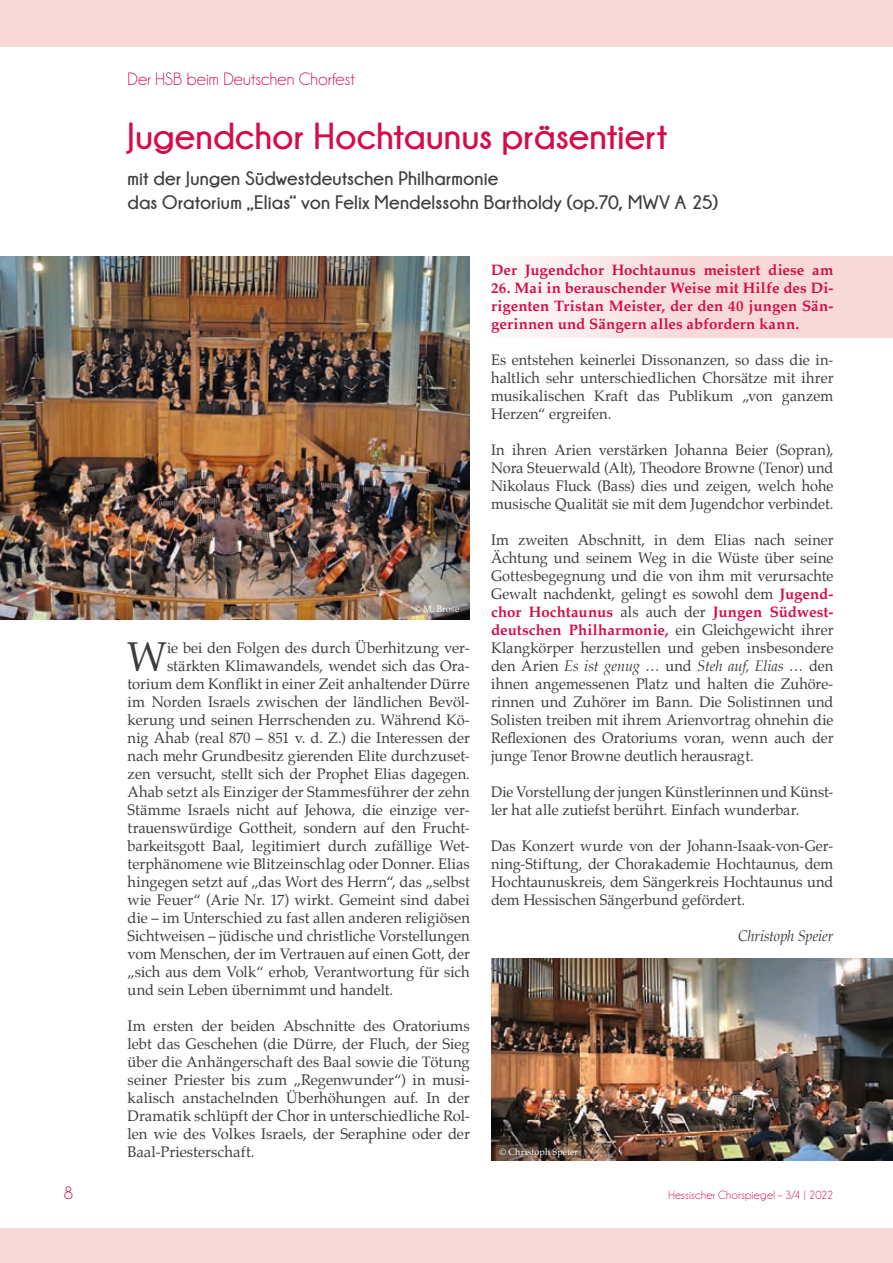
<style>
.page{position:relative;width:893px;height:1263px;background:#fff}
.page>*{position:absolute;margin:0;border:0;box-sizing:border-box;transform-origin:0 0}
.t1{font:40.8px "Palatino";color:#3d3d3c}
.t2{font:700 37.5px "Champagne&Limousines";letter-spacing:.005em;color:#d50c49}
.t3{font:700 19.5px/24px "Champagne&Limousines";letter-spacing:.005em;color:#3d3d3c}
.t4{font:18px "Champagne&Limousines";letter-spacing:.005em;color:#d50c49}
.t5{font:15px/18px "Palatino";color:#3d3d3c;text-align:justify}
.t6{font:700 15px/18px "Palatino";letter-spacing:.01em;color:#d50c49;text-align:justify}
.t7{font:italic 15px "Palatino";letter-spacing:-.005em;color:#3d3d3c;scale:.96 1}
.t8{font:12px "Champagne&Limousines";letter-spacing:.02em;color:#d50c49}
.t9{font:9px "Palatino";letter-spacing:.02em;color:#fff}
.s1{font-weight:700;color:#d50c49}
.s2{font-style:italic}
</style>
<div class="page">
<div style="left:480px;top:257px;width:413px;height:81px;background:linear-gradient(to right,#fcf5f5,#f5d0ce)"></div>
<div style="left:0;top:0;width:893px;height:47px;background:#f7d9d8"></div>
<div style="left:0;top:1229px;width:893px;height:34px;background:#f7d9d8"></div>
<img style="left:0;top:257px;width:470px;height:363px">
<img style="left:491px;top:959px;width:402px;height:202px">
<p class="t4" style="left:128px;top:70px;width:229px">Der HSB beim Deutschen Chorfest</p>
<h2 class="t2" style="left:128px;top:115px;width:541px">Jugendchor Hochtaunus präsentiert</h2>
<h3 class="t3" style="left:128px;top:166px;width:592px">mit der Jungen Südwestdeutschen Philharmonie<br>das Oratorium „Elias“ von Felix Mendelssohn Bartholdy (op.70, MWV A 25)</h3>
<p class="t9" style="left:415px;top:602px;width:46px">© M. Brose</p>
<h1 class="t1" style="left:127px;top:623px;width:41px">W</h1>
<p class="t5" style="left:167px;top:639px;width:304px">ie bei den Folgen des durch Überhitzung ver-</p>
<p class="t5" style="left:167px;top:657px;width:304px">stärkten Klimawandels, wendet sich das Ora-</p>
<p class="t5" style="left:128px;top:675px;width:344px">torium dem Konflikt in einer Zeit anhaltender Dürre</p>
<p class="t5" style="left:128px;top:693px;width:344px">im Norden Israels zwischen der ländlichen Bevöl-</p>
<p class="t5" style="left:128px;top:711px;width:344px">kerung und seinen Herrschenden zu. Während Kö-</p>
<p class="t5" style="left:128px;top:729px;width:344px">nig Ahab (real 870 – 851 v. d. Z.) die Interessen der</p>
<p class="t5" style="left:128px;top:747px;width:344px">nach mehr Grundbesitz gierenden Elite durchzuset-</p>
<p class="t5" style="left:128px;top:765px;width:344px">zen versucht, stellt sich der Prophet Elias dagegen.</p>
<p class="t5" style="left:128px;top:783px;width:344px">Ahab setzt als Einziger der Stammesführer der zehn</p>
<p class="t5" style="left:128px;top:801px;width:344px">Stämme Israels nicht auf Jehowa, die einzige ver-</p>
<p class="t5" style="left:128px;top:819px;width:344px">trauenswürdige Gottheit, sondern auf den Frucht-</p>
<p class="t5" style="left:128px;top:837px;width:344px">barkeitsgott Baal, legitimiert durch zufällige Wet-</p>
<p class="t5" style="left:128px;top:855px;width:344px">terphänomene wie Blitzeinschlag oder Donner. Elias</p>
<p class="t5" style="left:128px;top:873px;width:344px">hingegen setzt auf „das Wort des Herrn“, das „selbst</p>
<p class="t5" style="left:128px;top:891px;width:344px">wie Feuer“ (Arie Nr. 17) wirkt. Gemeint sind dabei</p>
<p class="t5" style="left:128px;top:909px;width:344px">die – im Unterschied zu fast allen anderen religiösen</p>
<p class="t5" style="left:128px;top:927px;width:344px">Sichtweisen – jüdische und christliche Vorstellungen</p>
<p class="t5" style="left:128px;top:945px;width:344px">vom Menschen, der im Vertrauen auf einen Gott, der</p>
<p class="t5" style="left:128px;top:963px;width:344px">„sich aus dem Volk“ erhob, Verantwortung für sich</p>
<p class="t5" style="left:128px;top:981px;width:267px">und sein Leben übernimmt und handelt.</p>
<p class="t5" style="left:128px;top:1017px;width:344px">Im ersten der beiden Abschnitte des Oratoriums lebt das Geschehen (die Dürre, der Fluch, der Sieg über die Anhängerschaft des Baal sowie die Tötung seiner Priester bis zum „Regenwunder“) in musi&shy;kalisch anstachelnden Überhöhungen auf. In der Dramatik schlüpft der Chor in unterschiedliche Rol&shy;len wie des Volkes Israels, der Seraphine oder der Baal-Priesterschaft.</p>
<p class="t6" style="left:491px;top:260px;width:344px">Der Jugendchor Hochtaunus meistert diese am</p>
<p class="t6" style="left:491px;top:278px;width:344px">26. Mai in berauschender Weise mit Hilfe des Di&shy;rigenten Tristan Meister, der den 40 jungen Sän&shy;gerinnen und Sängern alles abfordern kann.</p>
<p class="t5" style="left:491px;top:351px;width:344px">Es entstehen keinerlei Dissonanzen, so dass die in&shy;haltlich sehr unterschiedlichen Chorsätze mit ihrer musikalischen Kraft das Publikum „von ganzem Herzen“ ergreifen.</p>
<p class="t5" style="left:491px;top:441px;width:344px">In ihren Arien verstärken Johanna Beier (Sopran), Nora Steuerwald (Alt), Theodore Browne (Tenor) und Nikolaus Fluck (Bass) dies und zeigen, welch hohe musische Qualität sie mit dem Jugendchor verbindet.</p>
<p class="t5" style="left:491px;top:531px;width:344px">Im zweiten Abschnitt, in dem Elias nach seiner Ächtung und seinem Weg in die Wüste über seine Gottesbegegnung und die von ihm mit verursachte Gewalt nachdenkt, gelingt es sowohl dem <span class="s1">Jugend&shy;chor Hochtaunus</span> als auch der <span class="s1">Jungen Südwest&shy;deutschen Philharmonie,</span> ein Gleichgewicht ihrer Klangkörper herzustellen und geben insbesondere den Arien <span class="s2">Es ist genug …</span> und <span class="s2">Steh auf, Elias …</span> den ihnen angemessenen Platz und halten die Zuhöre&shy;rinnen und Zuhörer im Bann. Die Solistinnen und Solisten treiben mit ihrem Arienvortrag ohnehin die Reflexionen des Oratoriums voran, wenn auch der junge Tenor Browne deutlich herausragt.</p>
<p class="t5" style="left:491px;top:783px;width:344px">Die Vorstellung der jungen Künstlerinnen und Künst&shy;ler hat alle zutiefst berührt. Einfach wunderbar.</p>
<p class="t5" style="left:491px;top:837px;width:344px">Das Konzert wurde von der Johann-Isaak-von-Ger&shy;ning-Stiftung, der Chorakademie Hochtaunus, dem Hochtaunuskreis, dem Sängerkreis Hochtaunus und dem Hessischen Sängerbund gefördert.</p>
<p class="t7" style="left:738px;top:923px;width:101px">Christoph Speier</p>
<p class="t9" style="left:500px;top:1144px;width:80px">© Christoph Speier</p>
<p class="t4" style="left:64px;top:1184px;width:11px">8</p>
<p class="t8" style="left:668px;top:1189px;width:167px">Hessischer Chorspiegel – 3/4 | 2022</p>
</div>
